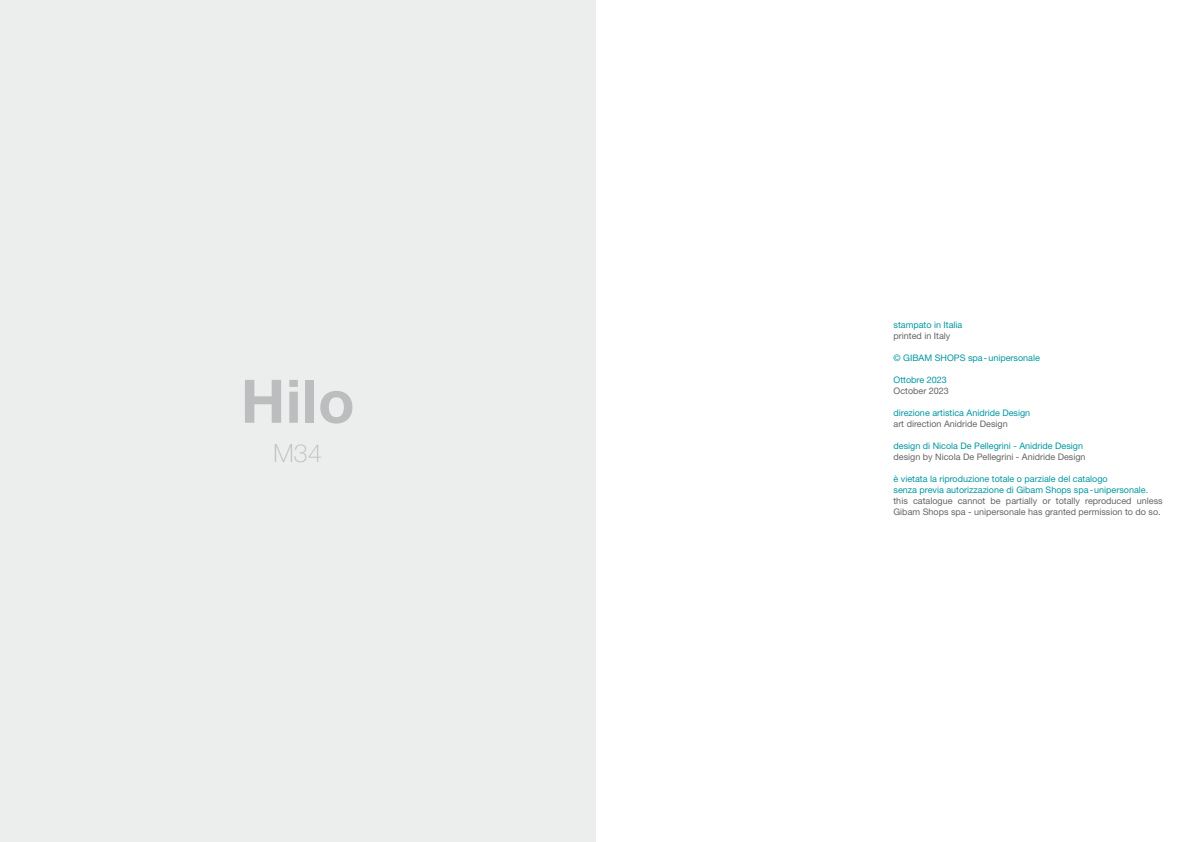
<style>
.page{position:relative;width:1191px;height:842px;background:#fff}
.page>*{position:absolute;margin:0;border:0;box-sizing:border-box;transform-origin:0 0}
.t1{font:700 60px "Helvetica Neue LT Std";color:#bbbdbe}
.t2{font:100 25px "Helvetica Neue LT Std";color:#bbbdbe}
.t3{font:9px/11px "Helvetica Neue LT Std";color:#0098a1}
.t4{font:9px/11px "Helvetica Neue LT Std";color:#646567}
</style>
<div class="page">
<div style="left:0;top:0;width:595px;height:842px;background:#eceded"></div>
<h1 class="t1" style="left:241px;top:364px;width:115px">Hilo</h1>
<h2 class="t2" style="left:273px;top:439px;width:50px">M34</h2>
<p class="t3" style="left:893px;top:319px;width:70px">stampato in Italia</p>
<p class="t4" style="left:893px;top:330px;width:58px">printed in Italy</p>
<p class="t3" style="left:893px;top:352px;width:148px">© GIBAM SHOPS spa-unipersonale</p>
<p class="t3" style="left:893px;top:374px;width:55px">Ottobre 2023</p>
<p class="t4" style="left:893px;top:385px;width:57px">October 2023</p>
<p class="t3" style="left:893px;top:407px;width:138px">direzione artistica Anidride Design</p>
<p class="t4" style="left:893px;top:418px;width:116px">art direction Anidride Design</p>
<p class="t3" style="left:893px;top:440px;width:191px">design di Nicola De Pellegrini - Anidride Design</p>
<p class="t4" style="left:893px;top:451px;width:194px">design by Nicola De Pellegrini - Anidride Design</p>
<p class="t3" style="left:893px;top:473px;width:256px">è vietata la riproduzione totale o parziale del catalogo<br>senza previa autorizzazione di Gibam Shops spa-unipersonale.</p>
<p class="t4" style="left:893px;top:495px;width:271px">this catalogue cannot be partially or totally reproduced unless<br>Gibam Shops spa - unipersonale has granted permission to do so.</p>
</div>
